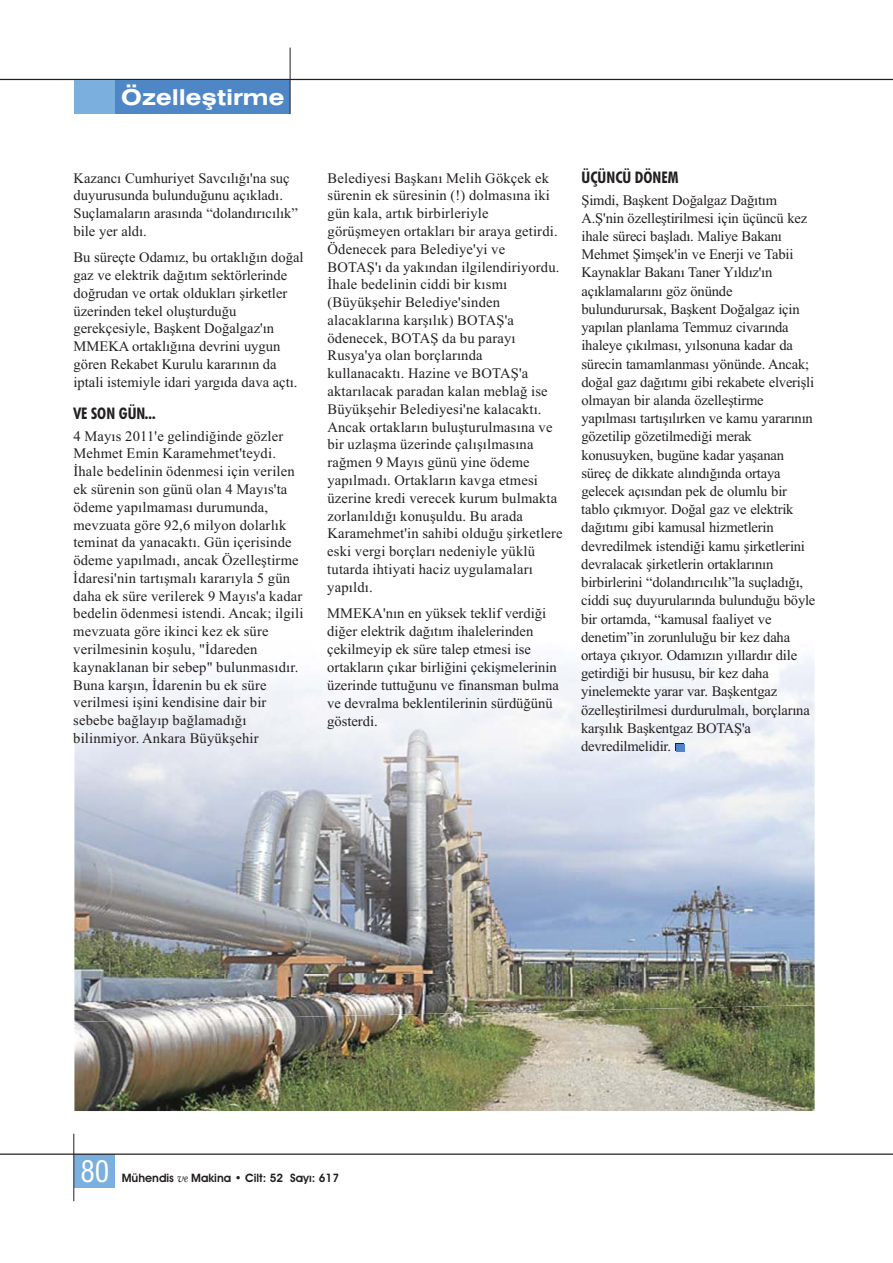
<style>
.page{position:relative;width:893px;height:1263px;background:#fff}
.page>*{position:absolute;margin:0;border:0;box-sizing:border-box;transform-origin:0 0}
.t1{font:condensed 29.1px "Swiss 721 BT";color:#fff}
.t2{font:700 expanded 21.9px "Swiss 721 BT";color:#fff}
.t3{font:700 condensed 16.05px "Futura BT";color:#231f20}
.t4{font:14.55px "Times New Roman";color:#231f20}
.t5{font:700 11.7px "Avant Garde Bk BT Book";color:#231f20}
.s1{font-family:"TR Dauphin";font-weight:400}
</style>
<div class="page">
<hr style="left:0;top:79px;width:893px;height:1px;background:#231f20">
<div style="left:74px;top:1154px;width:40px;height:34px;background:#7aafde"></div>
<hr style="left:0;top:1154px;width:893px;height:1px;background:#231f20">
<hr style="left:74px;top:1134px;width:1px;height:67px;background:#231f20">
<div style="left:80px;top:80px;width:210px;height:34px;background:#4f87c6"></div>
<div style="left:74px;top:80px;width:40px;height:34px;background:#7aafde"></div>
<hr style="left:290px;top:48px;width:1px;height:66px;background:#231f20">
<img style="left:74px;top:1022px;width:740px;height:89px">
<img style="left:74px;top:655px;width:740px;height:367px">
<div style="left:674px;top:743px;width:9px;height:7px;background:#231f20"></div>
<div style="left:676px;top:744px;width:9px;height:8px;background:#4f87c6"></div>
<h2 class="t2" style="left:121px;top:84px;width:164px">Özelleþtirme</h2>
<p class="t4" style="left:74px;top:173px;width:217px">Kazancý Cumhuriyet Savcýlýðý'na suç</p>
<p class="t4" style="left:328px;top:173px;width:223px">Belediyesi Baþkaný Melih Gökçek ek</p>
<p class="t3" style="left:581px;top:171px;width:99px">ÜÇÜNCÜ DÖNEM</p>
<p class="t4" style="left:74px;top:190px;width:211px">duyurusunda bulunduðunu açýkladý.</p>
<p class="t4" style="left:328px;top:190px;width:224px">sürenin ek süresinin (!) dolmasýna iki</p>
<p class="t4" style="left:581px;top:194px;width:197px">Þimdi, Baþkent Doðalgaz Daðýtým</p>
<p class="t4" style="left:74px;top:208px;width:226px">Suçlamalarýn arasýnda “dolandýrýcýlýk”</p>
<p class="t4" style="left:328px;top:208px;width:163px">gün kala, artýk birbirleriyle</p>
<p class="t4" style="left:581px;top:213px;width:227px">A.Þ'nin özelleþtirilmesi için üçüncü kez</p>
<p class="t4" style="left:74px;top:226px;width:75px">bile yer aldý.</p>
<p class="t4" style="left:327px;top:226px;width:232px">görüþmeyen ortaklarý bir araya getirdi.</p>
<p class="t4" style="left:581px;top:231px;width:202px">ihale süreci baþladý. Maliye Bakaný</p>
<p class="t4" style="left:74px;top:252px;width:231px">Bu süreçte Odamýz, bu ortaklýðýn doðal</p>
<p class="t4" style="left:327px;top:244px;width:179px">Ödenecek para Belediye'yi ve</p>
<p class="t4" style="left:581px;top:249px;width:213px">Mehmet Þimþek'in ve Enerji ve Tabii</p>
<p class="t4" style="left:327px;top:261px;width:234px">BOTAÞ'ý da yakýndan ilgilendiriyordu.</p>
<p class="t4" style="left:74px;top:270px;width:215px">gaz ve elektrik daðýtým sektörlerinde</p>
<p class="t4" style="left:581px;top:267px;width:192px">Kaynaklar Bakaný Taner Yýldýz'ýn</p>
<p class="t4" style="left:327px;top:279px;width:181px">Ýhale bedelinin ciddi bir kýsmý</p>
<p class="t4" style="left:74px;top:288px;width:215px">doðrudan ve ortak olduklarý þirketler</p>
<p class="t4" style="left:581px;top:286px;width:152px">açýklamalarýný göz önünde</p>
<p class="t4" style="left:327px;top:297px;width:174px">(Büyükþehir Belediye'sinden</p>
<p class="t4" style="left:74px;top:306px;width:164px">üzerinden tekel oluþturduðu</p>
<p class="t4" style="left:581px;top:304px;width:220px">bulundurursak, Baþkent Doðalgaz için</p>
<p class="t4" style="left:327px;top:315px;width:188px">alacaklarýna karþýlýk) BOTAÞ'a</p>
<p class="t4" style="left:74px;top:323px;width:202px">gerekçesiyle, Baþkent Doðalgaz'ýn</p>
<p class="t4" style="left:581px;top:322px;width:209px">yapýlan planlama Temmuz civarýnda</p>
<p class="t4" style="left:327px;top:333px;width:190px">ödenecek, BOTAÞ da bu parayý</p>
<p class="t4" style="left:73px;top:341px;width:208px">MMEKA ortaklýðýna devrini uygun</p>
<p class="t4" style="left:581px;top:340px;width:213px">ihaleye çýkýlmasý, yýlsonuna kadar da</p>
<p class="t4" style="left:327px;top:350px;width:157px">Rusya'ya olan borçlarýnda</p>
<p class="t4" style="left:73px;top:359px;width:205px">gören Rekabet Kurulu kararýnýn da</p>
<p class="t4" style="left:581px;top:358px;width:229px">sürecin tamamlanmasý yönünde. Ancak;</p>
<p class="t4" style="left:327px;top:368px;width:202px">kullanacaktý. Hazine ve BOTAÞ'a</p>
<p class="t4" style="left:73px;top:377px;width:225px">iptali istemiyle idari yargýda dava açtý.</p>
<p class="t4" style="left:581px;top:377px;width:234px">doðal gaz daðýtýmý gibi rekabete elveriþli</p>
<p class="t4" style="left:327px;top:386px;width:222px">aktarýlacak paradan kalan meblað ise</p>
<p class="t4" style="left:581px;top:395px;width:184px">olmayan bir alanda özelleþtirme</p>
<p class="t4" style="left:327px;top:404px;width:216px">Büyükþehir Belediyesi'ne kalacaktý.</p>
<p class="t3" style="left:73px;top:407px;width:84px">VE SON GÜN...</p>
<p class="t4" style="left:581px;top:413px;width:233px">yapýlmasý tartýþýlýrken ve kamu yararýnýn</p>
<p class="t4" style="left:327px;top:422px;width:227px">Ancak ortaklarýn buluþturulmasýna ve</p>
<p class="t4" style="left:73px;top:431px;width:211px">4 Mayýs 2011'e gelindiðinde gözler</p>
<p class="t4" style="left:581px;top:431px;width:172px">gözetilip gözetilmediði merak</p>
<p class="t4" style="left:327px;top:439px;width:208px">bir uzlaþma üzerinde çalýþýlmasýna</p>
<p class="t4" style="left:73px;top:448px;width:204px">Mehmet Emin Karamehmet'teydi.</p>
<p class="t4" style="left:581px;top:450px;width:204px">konusuyken, bugüne kadar yaþanan</p>
<p class="t4" style="left:327px;top:457px;width:204px">raðmen 9 Mayýs günü yine ödeme</p>
<p class="t4" style="left:73px;top:466px;width:223px">Ýhale bedelinin ödenmesi için verilen</p>
<p class="t4" style="left:581px;top:468px;width:201px">süreç de dikkate alýndýðýnda ortaya</p>
<p class="t4" style="left:327px;top:475px;width:212px">yapýlmadý. Ortaklarýn kavga etmesi</p>
<p class="t4" style="left:73px;top:484px;width:215px">ek sürenin son günü olan 4 Mayýs'ta</p>
<p class="t4" style="left:581px;top:486px;width:207px">gelecek açýsýndan pek de olumlu bir</p>
<p class="t4" style="left:327px;top:493px;width:231px">üzerine kredi verecek kurum bulmakta</p>
<p class="t4" style="left:73px;top:502px;width:196px">ödeme yapýlmamasý durumunda,</p>
<p class="t4" style="left:581px;top:504px;width:214px">tablo çýkmýyor. Doðal gaz ve elektrik</p>
<p class="t4" style="left:327px;top:510px;width:197px">zorlanýldýðý konuþuldu. Bu arada</p>
<p class="t4" style="left:73px;top:519px;width:215px">mevzuata göre 92,6 milyon dolarlýk</p>
<p class="t4" style="left:581px;top:522px;width:194px">daðýtýmý gibi kamusal hizmetlerin</p>
<p class="t4" style="left:327px;top:528px;width:237px">Karamehmet'in sahibi olduðu þirketlere</p>
<p class="t4" style="left:73px;top:537px;width:220px">teminat da yanacaktý. Gün içerisinde</p>
<p class="t4" style="left:581px;top:541px;width:225px">devredilmek istendiði kamu þirketlerini</p>
<p class="t4" style="left:327px;top:546px;width:209px">eski vergi borçlarý nedeniyle yüklü</p>
<p class="t4" style="left:73px;top:555px;width:227px">ödeme yapýlmadý, ancak Özelleþtirme</p>
<p class="t4" style="left:581px;top:559px;width:194px">devralacak þirketlerin ortaklarýnýn</p>
<p class="t4" style="left:327px;top:564px;width:207px">tutarda ihtiyati haciz uygulamalarý</p>
<p class="t4" style="left:73px;top:573px;width:218px">Ýdaresi'nin tartýþmalý kararýyla 5 gün</p>
<p class="t4" style="left:581px;top:577px;width:223px">birbirlerini “dolandýrýcýlýk”la suçladýðý,</p>
<p class="t4" style="left:327px;top:582px;width:47px">yapýldý.</p>
<p class="t4" style="left:73px;top:591px;width:230px">daha ek süre verilerek 9 Mayýs'a kadar</p>
<p class="t4" style="left:581px;top:595px;width:236px">ciddi suç duyurularýnda bulunduðu böyle</p>
<p class="t4" style="left:73px;top:608px;width:232px">bedelin ödenmesi istendi. Ancak; ilgili</p>
<p class="t4" style="left:327px;top:608px;width:220px">MMEKA'nýn en yüksek teklif verdiði</p>
<p class="t4" style="left:581px;top:614px;width:192px">bir ortamda, “kamusal faaliyet ve</p>
<p class="t4" style="left:73px;top:626px;width:197px">mevzuata göre ikinci kez ek süre</p>
<p class="t4" style="left:327px;top:626px;width:208px">diðer elektrik daðýtým ihalelerinden</p>
<p class="t4" style="left:581px;top:632px;width:210px">denetim”in zorunluluðu bir kez daha</p>
<p class="t4" style="left:73px;top:644px;width:186px">verilmesinin koþulu, "Ýdareden</p>
<p class="t4" style="left:327px;top:644px;width:205px">çekilmeyip ek süre talep etmesi ise</p>
<p class="t4" style="left:581px;top:650px;width:217px">ortaya çýkýyor. Odamýzýn yýllardýr dile</p>
<p class="t4" style="left:73px;top:662px;width:227px">kaynaklanan bir sebep" bulunmasýdýr.</p>
<p class="t4" style="left:327px;top:662px;width:231px">ortaklarýn çýkar birliðini çekiþmelerinin</p>
<p class="t4" style="left:581px;top:668px;width:189px">getirdiði bir hususu, bir kez daha</p>
<p class="t4" style="left:73px;top:680px;width:195px">Buna karþýn, Ýdarenin bu ek süre</p>
<p class="t4" style="left:327px;top:680px;width:233px">üzerinde tuttuðunu ve finansman bulma</p>
<p class="t4" style="left:581px;top:686px;width:198px">yinelemekte yarar var. Baþkentgaz</p>
<p class="t4" style="left:73px;top:697px;width:195px">verilmesi iþini kendisine dair bir</p>
<p class="t4" style="left:327px;top:698px;width:227px">ve devralma beklentilerinin sürdüðünü</p>
<p class="t4" style="left:581px;top:705px;width:230px">özelleþtirilmesi durdurulmalý, borçlarýna</p>
<p class="t4" style="left:73px;top:715px;width:175px">sebebe baðlayýp baðlamadýðý</p>
<p class="t4" style="left:327px;top:716px;width:52px">gösterdi.</p>
<p class="t4" style="left:581px;top:723px;width:171px">karþýlýk Baþkentgaz BOTAÞ'a</p>
<p class="t4" style="left:73px;top:733px;width:187px">bilinmiyor. Ankara Büyükþehir</p>
<p class="t4" style="left:581px;top:741px;width:91px">devredilmelidir.</p>
<h1 class="t1" style="left:80px;top:1155px;width:31px">80</h1>
<p class="t5" style="left:122px;top:1171px;width:219px">Mühendis <span class="s1">ve</span> Makina • Cilt: 52 Sayý: 617</p>
</div>
